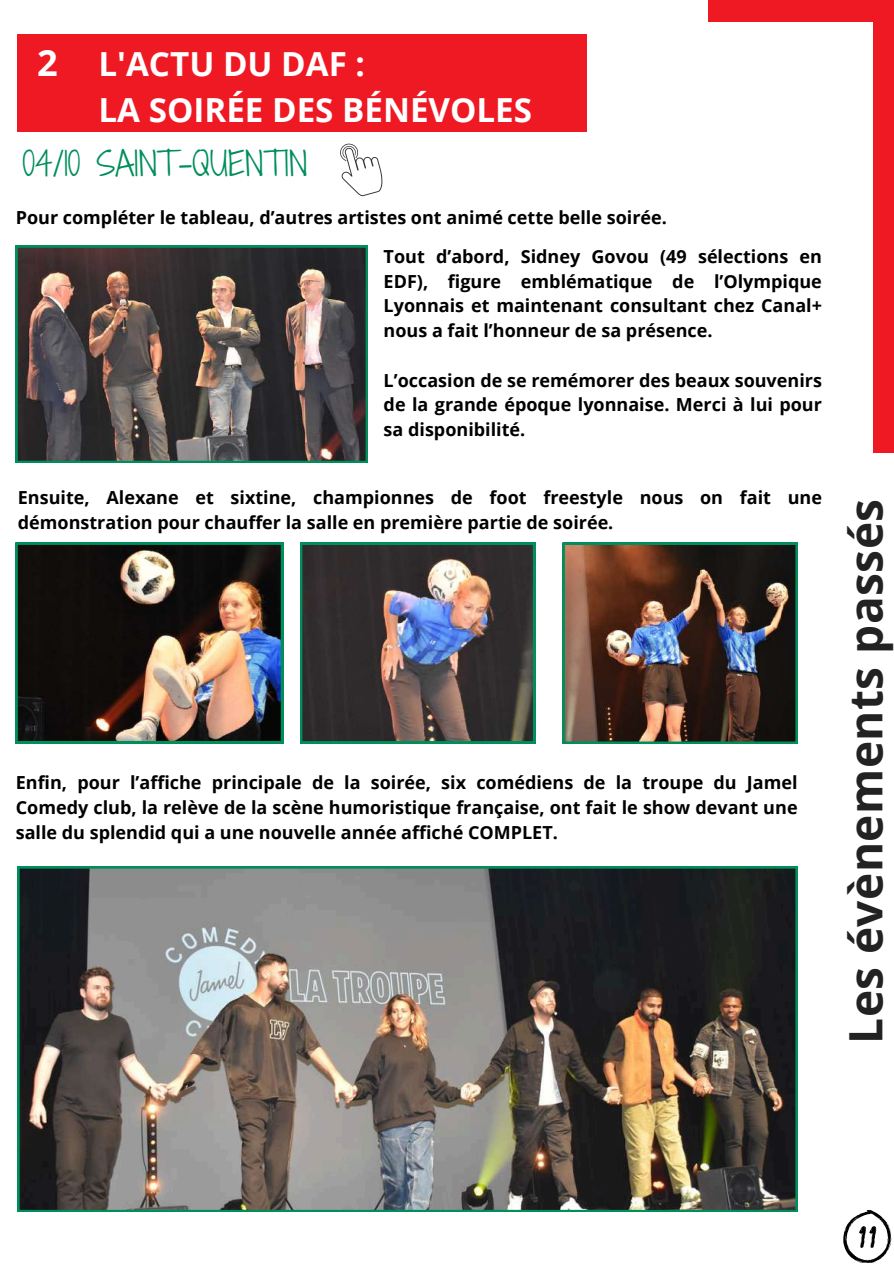
<style>
.page{position:relative;width:894px;height:1264px;background:#fff}
.page>*{position:absolute;margin:0;border:0;box-sizing:border-box;transform-origin:0 0}
.t1{font:700 46.05px "Open Sans";letter-spacing:.01em;color:#222}
.t2{font:700 36.15px "Open Sans";color:#fff}
.t3{font:700 33.15px/46.2px "Open Sans";color:#fff}
.t4{font:31.95px "Shadows Into Light Two";color:#008e5b}
.t5{font:700 18px/24.8px "Open Sans";color:#000;text-align:justify}
</style>
<div class="page">
<div style="left:18px;top:34px;width:569px;height:98px;background:#ef1923"></div>
<div style="left:872px;top:0;width:21px;height:452px;background:#ef1923"></div>
<div style="left:708px;top:0;width:182px;height:21px;background:#ef1923"></div>
<svg style="left:340px;top:143px;width:43px;height:54px"></svg>
<img style="left:17px;top:866px;width:780px;height:345px">
<img style="left:16px;top:542px;width:267px;height:201px">
<img style="left:300px;top:542px;width:235px;height:201px">
<img style="left:562px;top:542px;width:235px;height:201px">
<img style="left:16px;top:245px;width:352px;height:217px">
<svg style="left:843px;top:1210px;width:48px;height:52px"></svg>
<h2 class="t2" style="left:37px;top:37px;width:22px">2</h2>
<h3 class="t3" style="left:98px;top:40px;width:435px">L'ACTU DU DAF :<br>LA SOIRÉE DES BÉNÉVOLES</h3>
<h3 class="t4" style="left:22px;top:140px;width:286px">04/10 SAINT-QUENTIN</h3>
<p class="t5" style="left:16px;top:205px;width:652px">Pour compléter le tableau, d’autres artistes ont animé cette belle soirée.</p>
<p class="t5" style="left:383px;top:243px;width:440px">Tout d’abord, Sidney Govou (49 sélections en EDF), figure emblématique de l’Olympique Lyonnais et maintenant consultant chez Canal+ nous a fait l’honneur de sa présence.</p>
<p class="t5" style="left:383px;top:367px;width:440px">L’occasion de se remémorer des beaux souvenirs de la grande époque lyonnaise. Merci à lui pour sa disponibilité.</p>
<p class="t5" style="left:18px;top:484px;width:805px">Ensuite, Alexane et sixtine, championnes de foot freestyle nous on fait une démonstration pour chauffer la salle en première partie de soirée.</p>
<p class="t5" style="left:16px;top:770px;width:783px">Enfin, pour l’affiche principale de la soirée, six comédiens de la troupe du Jamel Comedy club, la relève de la scène humoristique française, ont fait le show devant une salle du splendid qui a une nouvelle année affiché COMPLET.</p>
<h1 class="t1" style="left:833px;top:1043px;width:546px;rotate:-90deg">Les évènements passés</h1>
</div>
